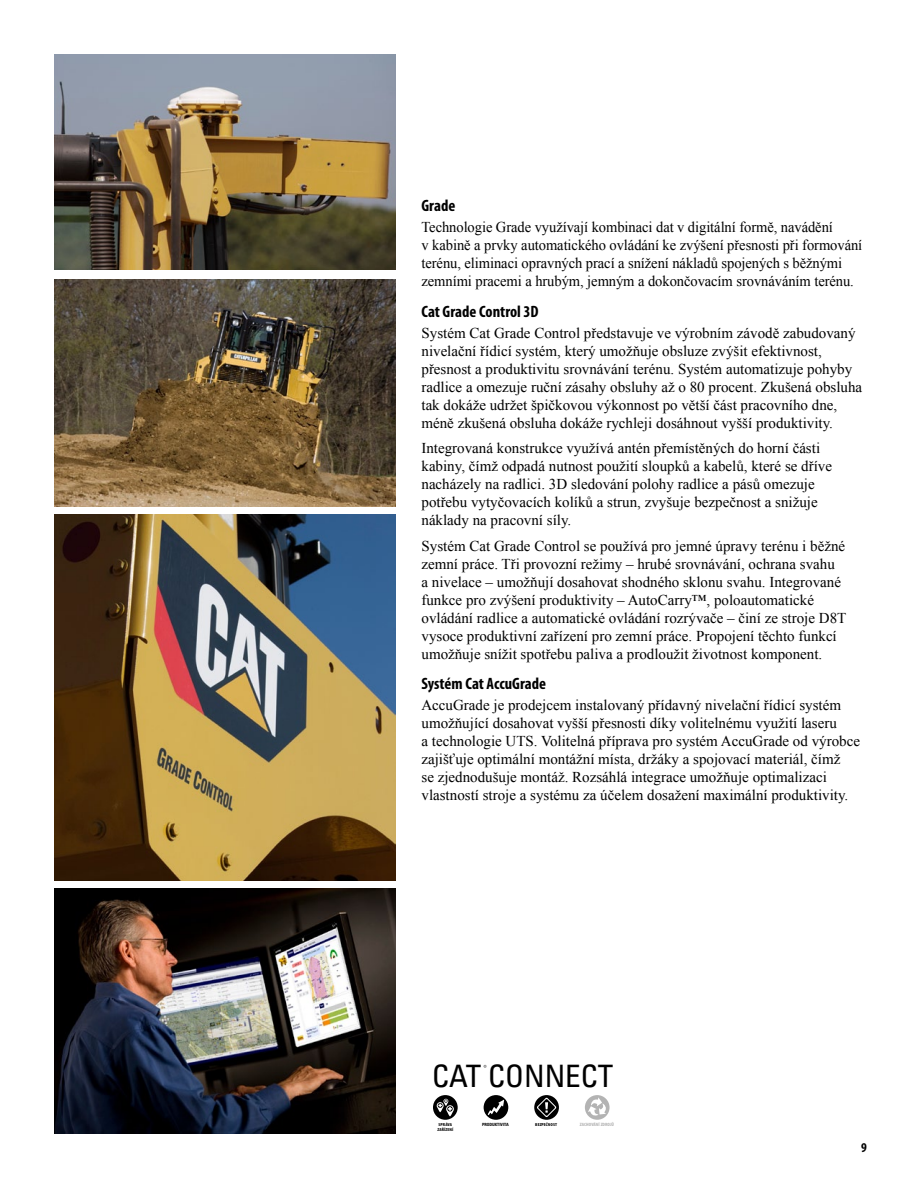
<style>
.page{position:relative;width:918px;height:1188px;background:#fff}
.page>*{position:absolute;margin:0;border:0;box-sizing:border-box;transform-origin:0 0}
.t1{font:condensed 30.9px "Univers LT Std";color:#000}
.t2{font:700 condensed 16.5px "Myriad Pro";color:#000}
.t3{font:15px/18px "Times New Roman";color:#000}
.t4{font:700 condensed 13.5px "Myriad Pro";color:#000}
.t5{font:700 condensed 4.65px "Myriad Pro";color:#b3b3b3;scale:1.1 1}
.t6{font:700 condensed 4.35px "Myriad Pro";letter-spacing:.01em;color:#000;scale:1.15 1}
.t7{font:700 condensed 4.35px "Univers LT Std";letter-spacing:-.005em;color:#000}
</style>
<div class="page">
<img style="left:54px;top:279px;width:342px;height:228px">
<img style="left:54px;top:54px;width:342px;height:216px">
<img style="left:54px;top:514px;width:342px;height:366px">
<img style="left:54px;top:888px;width:342px;height:246px">
<svg style="left:484px;top:1095px;width:24px;height:25px"></svg>
<svg style="left:534px;top:1095px;width:25px;height:25px"></svg>
<svg style="left:585px;top:1095px;width:25px;height:25px"></svg>
<svg style="left:433px;top:1095px;width:25px;height:25px"></svg>
<p class="t2" style="left:422px;top:196px;width:35px">Grade</p>
<p class="t3" style="left:422px;top:218px;width:442px">Technologie Grade využívají kombinaci dat v digitální formě, navádění<br>v kabině a prvky automatického ovládání ke zvýšení přesnosti při formování terénu, eliminaci opravných prací a snížení nákladů spojených s běžnými zemními pracemi a hrubým, jemným a dokončovacím srovnáváním terénu.</p>
<p class="t2" style="left:422px;top:301px;width:119px">Cat Grade Control 3D</p>
<p class="t3" style="left:422px;top:323px;width:442px">Systém Cat Grade Control představuje ve výrobním závodě zabudovaný nivelační řídicí systém, který umožňuje obsluze zvýšit efektivnost, přesnost a produktivitu srovnávání terénu. Systém automatizuje pohyby radlice a omezuje ruční zásahy obsluhy až o 80 procent. Zkušená obsluha tak dokáže udržet špičkovou výkonnost po větší část pracovního dne, méně zkušená obsluha dokáže rychleji dosáhnout vyšší produktivity.</p>
<p class="t3" style="left:422px;top:439px;width:412px">Integrovaná konstrukce využívá antén přemístěných do horní části kabiny, čímž odpadá nutnost použití sloupků a kabelů, které se dříve nacházely na radlici. 3D sledování polohy radlice a pásů omezuje potřebu vytyčovacích kolíků a strun, zvyšuje bezpečnost a snižuje náklady na pracovní síly.</p>
<p class="t3" style="left:422px;top:536px;width:426px">Systém Cat Grade Control se používá pro jemné úpravy terénu i běžné zemní práce. Tři provozní režimy – hrubé srovnávání, ochrana svahu<br>a nivelace – umožňují dosahovat shodného sklonu svahu. Integrované funkce pro zvýšení produktivity – AutoCarry™, poloautomatické ovládání radlice a automatické ovládání rozrývače – činí ze stroje D8T vysoce produktivní zařízení pro zemní práce. Propojení těchto funkcí umožňuje snížit spotřebu paliva a prodloužit životnost komponent.</p>
<p class="t2" style="left:422px;top:673px;width:126px">Systém Cat AccuGrade</p>
<p class="t3" style="left:422px;top:696px;width:440px">AccuGrade je prodejcem instalovaný přídavný nivelační řídicí systém umožňující dosahovat vyšší přesnosti díky volitelnému využití laseru<br>a technologie UTS. Volitelná příprava pro systém AccuGrade od výrobce zajišťuje optimální montážní místa, držáky a spojovací materiál, čímž<br>se zjednodušuje montáž. Rozsáhlá integrace umožňuje optimalizaci vlastností stroje a systému za účelem dosažení maximální produktivity.</p>
<h1 class="t1" style="left:432px;top:1057px;width:183px">CAT CONNECT</h1>
<p class="t6" style="left:439px;top:1121px;width:13px">SPRÁVA</p>
<p class="t7" style="left:482px;top:1122px;width:28px">PRODUKTIVITA</p>
<p class="t6" style="left:535px;top:1122px;width:20px">BEZPEČNOST</p>
<p class="t6" style="left:437px;top:1127px;width:15px">ZAŘÍZENÍ</p>
<p class="t5" style="left:580px;top:1121px;width:33px">ZACHOVÁNÍ ZDROJŮ</p>
<p class="t4" style="left:861px;top:1139px;width:7px">9</p>
</div>
